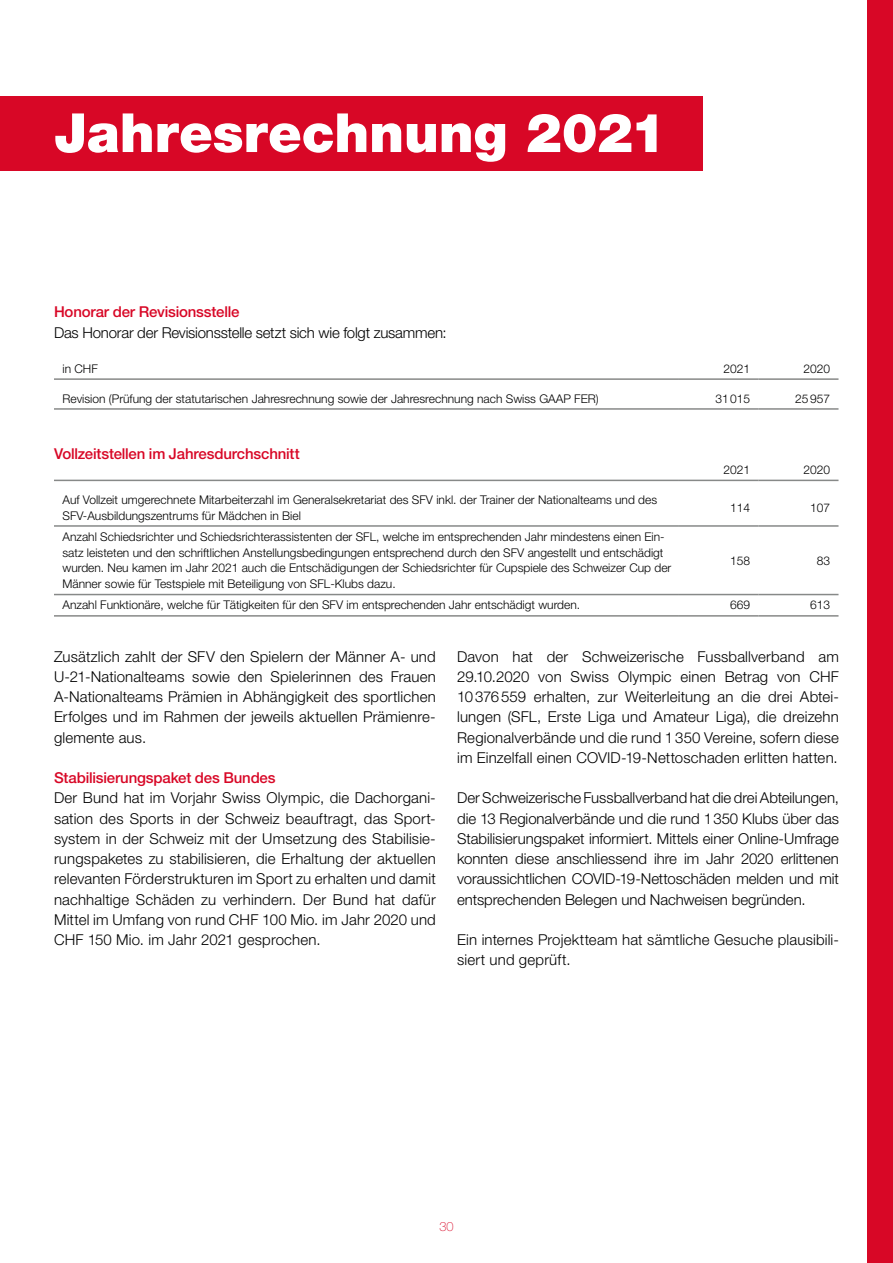
<style>
.page{position:relative;width:893px;height:1263px;background:#fff}
.page>*{position:absolute;margin:0;border:0;box-sizing:border-box;transform-origin:0 0}
.t1{font:900 54px "Helvetica Neue LT Std";letter-spacing:-.005em;color:#fff}
.t2{font:300 15px/20.2px "Helvetica Neue LT Std";letter-spacing:.01em;color:#000;text-align:justify}
.t3{font:500 15px "Helvetica Neue LT Std";letter-spacing:-.015em;color:#d80726}
.t4{font:300 15px "Helvetica Neue LT Std";letter-spacing:-.015em;color:#000}
.t5{font:100 12.75px "Helvetica Neue LT Std";color:#d80726}
.t6{font:300 12px/15.8px "Helvetica Neue LT Std";color:#000}
</style>
<div class="page">
<hr style="left:54px;top:378px;width:625px;height:2px;background:#878988">
<hr style="left:679px;top:378px;width:80px;height:2px;background:#878988">
<hr style="left:759px;top:378px;width:79px;height:2px;background:#878988">
<hr style="left:54px;top:408px;width:625px;height:2px;background:#878988">
<hr style="left:679px;top:408px;width:80px;height:2px;background:#878988">
<hr style="left:759px;top:408px;width:79px;height:2px;background:#878988">
<div style="left:0;top:96px;width:702px;height:74px;background:#d80726"></div>
<hr style="left:54px;top:480px;width:625px;height:1px;background:#878988">
<hr style="left:679px;top:480px;width:80px;height:1px;background:#878988">
<hr style="left:759px;top:480px;width:79px;height:1px;background:#878988">
<hr style="left:54px;top:525px;width:625px;height:2px;background:#878988">
<hr style="left:679px;top:525px;width:80px;height:2px;background:#878988">
<hr style="left:759px;top:525px;width:79px;height:2px;background:#878988">
<hr style="left:54px;top:594px;width:625px;height:1px;background:#878988">
<hr style="left:679px;top:594px;width:80px;height:1px;background:#878988">
<hr style="left:759px;top:594px;width:79px;height:1px;background:#878988">
<hr style="left:54px;top:615px;width:625px;height:2px;background:#878988">
<hr style="left:679px;top:615px;width:80px;height:2px;background:#878988">
<hr style="left:759px;top:615px;width:79px;height:2px;background:#878988">
<div style="left:867px;top:0;width:26px;height:1263px;background:#d80726"></div>
<h1 class="t1" style="left:54px;top:101px;width:614px">Jahresrechnung 2021</h1>
<p class="t3" style="left:54px;top:303px;width:187px">Honorar der Revisionsstelle</p>
<p class="t4" style="left:54px;top:323px;width:394px">Das Honorar der Revisionsstelle setzt sich wie folgt zusammen:</p>
<p class="t6" style="left:63px;top:360px;width:37px">in CHF</p>
<p class="t6" style="left:723px;top:360px;width:28px">2021</p>
<p class="t6" style="left:803px;top:360px;width:28px">2020</p>
<p class="t6" style="left:63px;top:390px;width:538px">Revision (Prüfung der statutarischen Jahresrechnung sowie der Jahresrechnung nach Swiss GAAP FER)</p>
<p class="t6" style="left:715px;top:390px;width:36px">31015</p>
<p class="t6" style="left:795px;top:390px;width:36px">25957</p>
<p class="t3" style="left:54px;top:445px;width:247px">Vollzeitstellen im Jahresdurchschnitt</p>
<p class="t6" style="left:723px;top:462px;width:28px">2021</p>
<p class="t6" style="left:803px;top:462px;width:28px">2020</p>
<p class="t6" style="left:63px;top:491px;width:596px">Auf Vollzeit umgerechnete Mitarbeiterzahl im Generalsekretariat des SFV inkl. der Trainer der Nationalteams und des<br>SFV-Ausbildungszentrums für Mädchen in Biel</p>
<p class="t6" style="left:730px;top:499px;width:22px">114</p>
<p class="t6" style="left:810px;top:499px;width:22px">107</p>
<p class="t6" style="left:63px;top:528px;width:610px">Anzahl Schiedsrichter und Schiedsrichterassistenten der SFL, welche im entsprechenden Jahr mindestens einen Ein&shy;satz leisteten und den schriftlichen Anstellungsbedingungen entsprechend durch den SFV angestellt und entschädigt wurden. Neu kamen im Jahr 2021 auch die Entschädigungen der Schiedsrichter für Cupspiele des Schweizer Cup der Männer sowie für Testspiele mit Beteiligung von SFL-Klubs dazu.</p>
<p class="t6" style="left:730px;top:552px;width:22px">158</p>
<p class="t6" style="left:817px;top:552px;width:15px">83</p>
<p class="t6" style="left:63px;top:597px;width:519px">Anzahl Funktionäre, welche für Tätigkeiten für den SFV im entsprechenden Jahr entschädigt wurden.</p>
<p class="t6" style="left:730px;top:597px;width:22px">669</p>
<p class="t6" style="left:810px;top:597px;width:22px">613</p>
<p class="t2" style="left:54px;top:646px;width:383px">Zusätzlich zahlt der SFV den Spielern der Männer A- und U-21-Nationalteams sowie den Spielerinnen des Frauen A-Nationalteams Prämien in Abhängigkeit des sportlichen Erfolges und im Rahmen der jeweils aktuellen Prämienre&shy;glemente aus.</p>
<p class="t3" style="left:54px;top:769px;width:223px">Stabilisierungspaket des Bundes</p>
<p class="t2" style="left:54px;top:787px;width:383px">Der Bund hat im Vorjahr Swiss Olympic, die Dachorgani&shy;sation des Sports in der Schweiz beauftragt, das Sport&shy;system in der Schweiz mit der Umsetzung des Stabilisie&shy;rungspaketes zu stabilisieren, die Erhaltung der aktuellen relevanten Förderstrukturen im Sport zu erhalten und damit nachhaltige Schäden zu verhindern. Der Bund hat dafür Mittel im Umfang von rund CHF 100 Mio. im Jahr 2020 und CHF 150 Mio. im Jahr 2021 gesprochen.</p>
<p class="t2" style="left:457px;top:646px;width:383px">Davon hat der Schweizerische Fussballverband am 29.10.2020 von Swiss Olympic einen Betrag von CHF 10376559 erhalten, zur Weiterleitung an die drei Abtei&shy;lungen (SFL, Erste Liga und Amateur Liga), die dreizehn Regionalverbände und die rund 1350 Vereine, sofern diese im Einzelfall einen COVID-19-Nettoschaden erlitten hatten.</p>
<p class="t2" style="left:457px;top:787px;width:383px">Der Schweizerische Fussballverband hat die drei Abteilungen, die 13 Regionalverbände und die rund 1350 Klubs über das Stabilisierungspaket informiert. Mittels einer Online-Umfrage konnten diese anschliessend ihre im Jahr 2020 erlittenen voraussichtlichen COVID-19-Nettoschäden melden und mit entsprechenden Belegen und Nachweisen begründen.</p>
<p class="t2" style="left:457px;top:929px;width:383px">Ein internes Projektteam hat sämtliche Gesuche plausibili&shy;siert und geprüft.</p>
<p class="t5" style="left:439px;top:1219px;width:16px">30</p>
</div>
